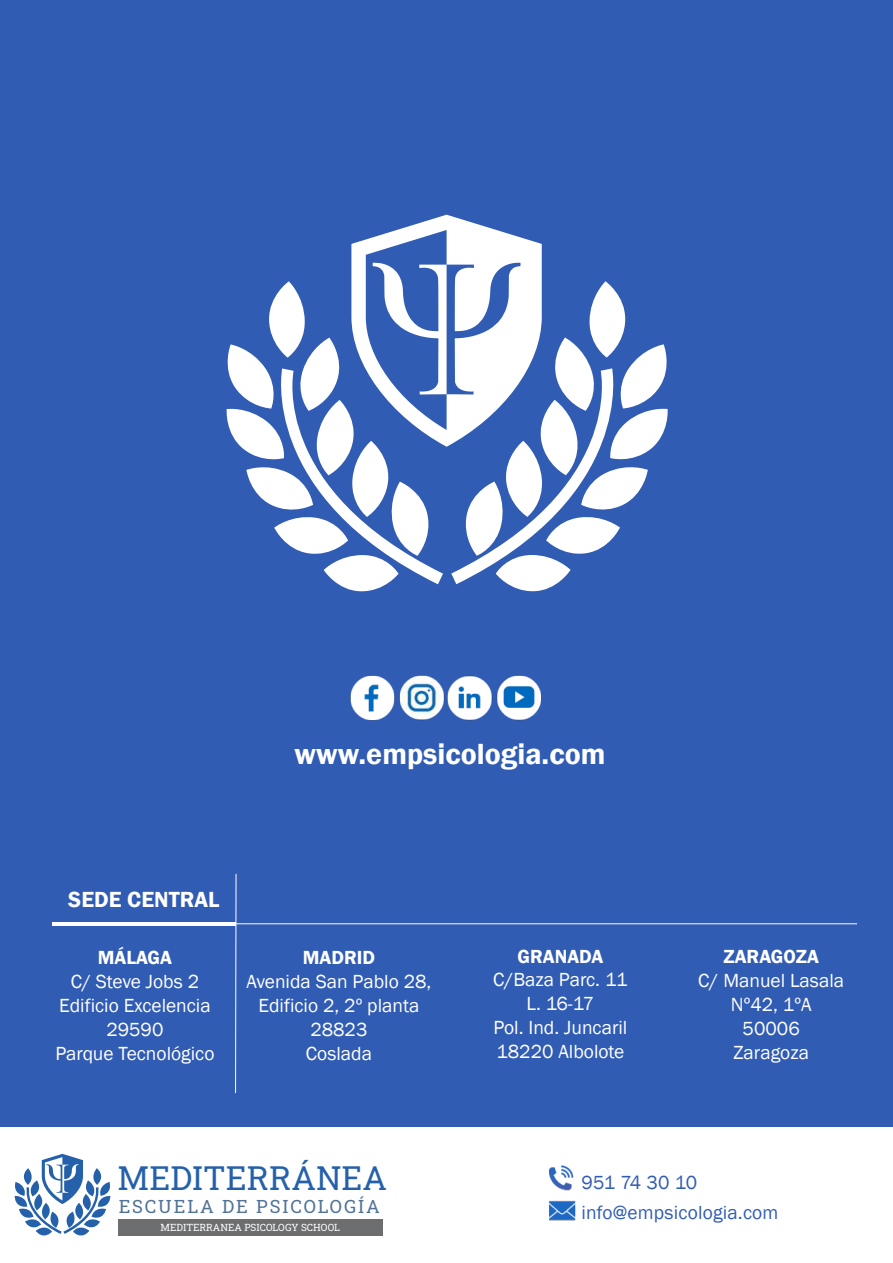
<style>
.page{position:relative;width:893px;height:1263px;background:#fff}
.page>*{position:absolute;margin:0;border:0;box-sizing:border-box;transform-origin:0 0}
.t1{font:33px "Roboto Slab";color:#2561ab}
.t2{font:600 30px "Franklin Gothic";color:#fff}
.t3{font:600 22.5px "Franklin Gothic";color:#fff}
.t4{font:19.5px/24px "Franklin Gothic";color:#fff;text-align:center}
.t5{font:19.5px/30px "Franklin Gothic";letter-spacing:.01em;color:#315cb4}
.t6{font:600 19.5px "Franklin Gothic";color:#fff}
.t7{font:18.15px "Roboto Slab";letter-spacing:.1em;color:#517396}
.t8{font:9.9px "Roboto Slab";color:#fff}
</style>
<div class="page">
<div style="left:0;top:0;width:893px;height:1261px;background:#315cb4"></div>
<div style="left:0;top:1127px;width:893px;height:136px;background:#fff"></div>
<img style="left:549px;top:1200px;width:27px;height:21px">
<img style="left:549px;top:1165px;width:25px;height:26px">
<img style="left:350px;top:675px;width:45px;height:45px">
<img style="left:399px;top:675px;width:45px;height:45px">
<img style="left:496px;top:675px;width:46px;height:46px">
<img style="left:448px;top:675px;width:45px;height:46px">
<svg style="left:226px;top:215px;width:442px;height:377px"></svg>
<div style="left:119px;top:1219px;width:264px;height:16px;background:#6d6e70"></div>
<svg style="left:14px;top:1154px;width:97px;height:81px"></svg>
<hr style="left:52px;top:923px;width:183px;height:3px;background:#fff">
<hr style="left:56px;top:923px;width:801px;height:1px;background:#fff">
<svg style="left:235px;top:873px;width:2px;height:221px"></svg>
<h2 class="t2" style="left:294px;top:735px;width:313px">www.empsicologia.com</h2>
<p class="t3" style="left:68px;top:885px;width:153px">SEDE CENTRAL</p>
<p class="t6" style="left:98px;top:945px;width:76px">MÁLAGA</p>
<p class="t4" style="left:55px;top:970px;width:161px">C/ Steve Jobs 2<br>Edificio Excelencia<br>29590<br>Parque Tecnológico</p>
<p class="t6" style="left:303px;top:945px;width:74px">MADRID</p>
<p class="t4" style="left:246px;top:970px;width:186px">Avenida San Pablo 28,<br>Edificio 2, 2º planta<br>28823<br>Coslada</p>
<p class="t6" style="left:518px;top:944px;width:87px">GRANADA</p>
<p class="t4" style="left:493px;top:968px;width:136px">C/Baza Parc. 11<br>L. 16-17<br>Pol. Ind. Juncaril<br>18220 Albolote</p>
<p class="t6" style="left:723px;top:944px;width:97px">ZARAGOZA</p>
<p class="t4" style="left:698px;top:968px;width:147px">C/ Manuel Lasala<br>Nº42, 1ºA<br>50006<br>Zaragoza</p>
<h1 class="t1" style="left:117px;top:1155px;width:271px">MEDITERRÁNEA</h1>
<p class="t8" style="left:147px;top:1222px;width:196px">MEDITERRANEA SCHOOL OF PSICOLOGY</p>
<p class="t7" style="left:119px;top:1193px;width:263px">ESCUELA DE PSICOLOGÍA</p>
<p class="t8" style="left:161px;top:1221px;width:181px">MEDITERRANEA PSICOLOGY SCHOOL</p>
<p class="t5" style="left:582px;top:1167px;width:198px">951 74 30 10 info@empsicologia.com</p>
</div>
